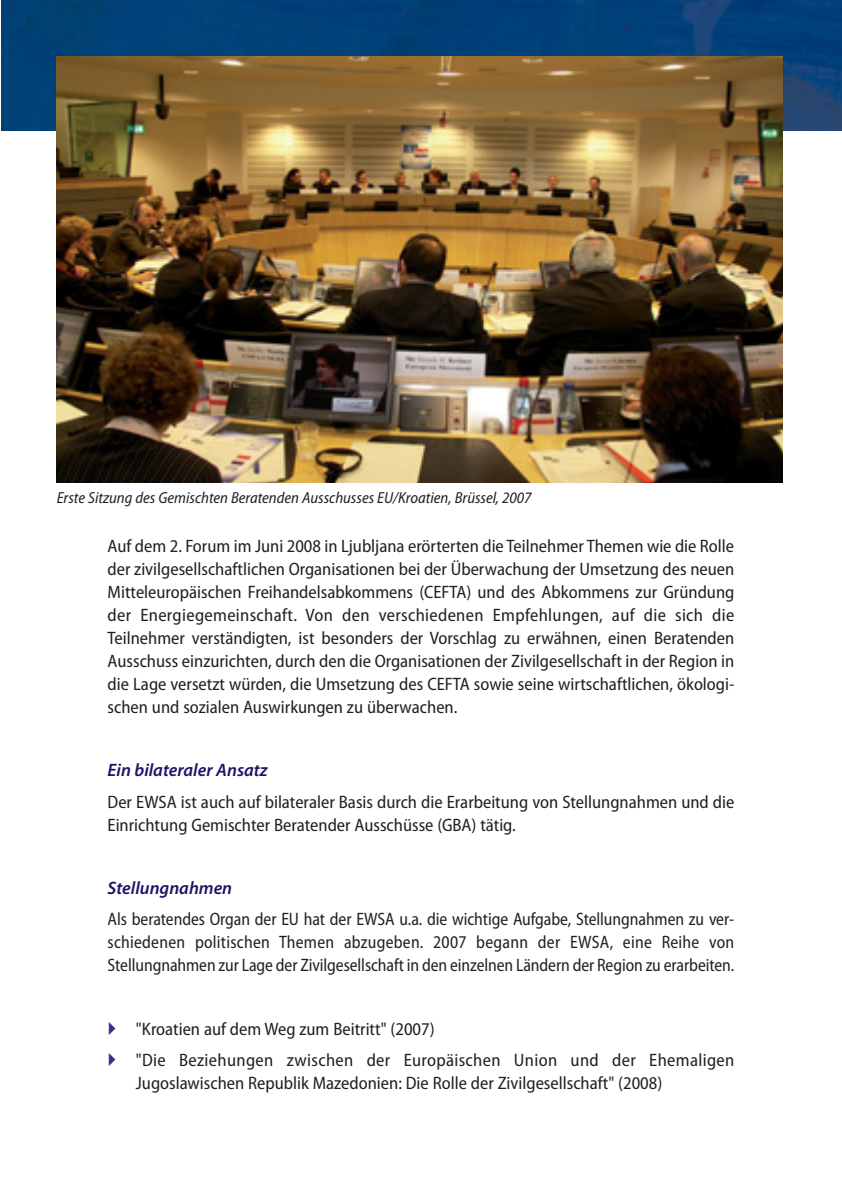
<style>
.page{position:relative;width:842px;height:1191px;background:#fff}
.page>*{position:absolute;margin:0;border:0;box-sizing:border-box;transform-origin:0 0}
.t1{font:semi-condensed 18px/23px "Myriad Pro";color:#231f20;text-align:justify}
.t2{font:semi-condensed 18px/23px "Myriad Pro";color:#231f20;text-align:justify;scale:.95 1}
.t3{font:semi-condensed 18px/31.6px "Myriad Pro";letter-spacing:.02em;color:#231f20}
.t4{font:italic 600 18px "Myriad Pro";color:#1b1464}
.t5{font:italic semi-condensed 16px "Myriad Pro";color:#231f20}
</style>
<div class="page">
<img style="left:1px;top:1px;width:841px;height:129px">
<img style="left:57px;top:57px;width:725px;height:425px">
<p class="t5" style="left:57px;top:491px;width:476px">Erste Sitzung des Gemischten Beratenden Ausschusses EU/Kroatien, Brüssel, 2007</p>
<p class="t1" style="left:108px;top:536px;width:628px">Auf dem 2. Forum im Juni 2008 in Ljubljana erörterten die Teilnehmer Themen wie die Rolle der zivilgesellschaftlichen Organisationen bei der Überwachung der Umsetzung des neuen Mitteleuropäischen Freihandelsabkommens (CEFTA) und des Abkommens zur Gründung der Energiegemeinschaft. Von den verschiedenen Empfehlungen, auf die sich die Teilnehmer verständigten, ist besonders der Vorschlag zu erwähnen, einen Beratenden Ausschuss einzurichten, durch den die Organisationen der Zivilgesellschaft in der Region in die Lage versetzt würden, die Umsetzung des CEFTA sowie seine wirtschaftlichen, ökologi&shy;schen und sozialen Auswirkungen zu überwachen.</p>
<p class="t4" style="left:108px;top:763px;width:162px">Ein bilateraler Ansatz</p>
<p class="t1" style="left:108px;top:792px;width:628px">Der EWSA ist auch auf bilateraler Basis durch die Erarbeitung von Stellungnahmen und die<br>Einrichtung Gemischter Beratender Ausschüsse (GBA) tätig.</p>
<p class="t4" style="left:108px;top:881px;width:126px">Stellungnahmen</p>
<p class="t2" style="left:108px;top:909px;width:661px">Als beratendes Organ der EU hat der EWSA u.a. die wichtige Aufgabe, Stellungnahmen zu ver&shy;schiedenen politischen Themen abzugeben. 2007 begann der EWSA, eine Reihe von Stellungnahmen zur Lage der Zivilgesellschaft in den einzelnen Ländern der Region zu erarbeiten.</p>
<p class="t3" style="left:136px;top:1014px;width:600px">"Kroatien auf dem Weg zum Beitritt" (2007)<br>"Die Beziehungen zwischen der Europäischen Union und der Ehemaligen</p>
<p class="t1" style="left:136px;top:1073px;width:528px">Jugoslawischen Republik Mazedonien: Die Rolle der Zivilgesellschaft" (2008)</p>
</div>
